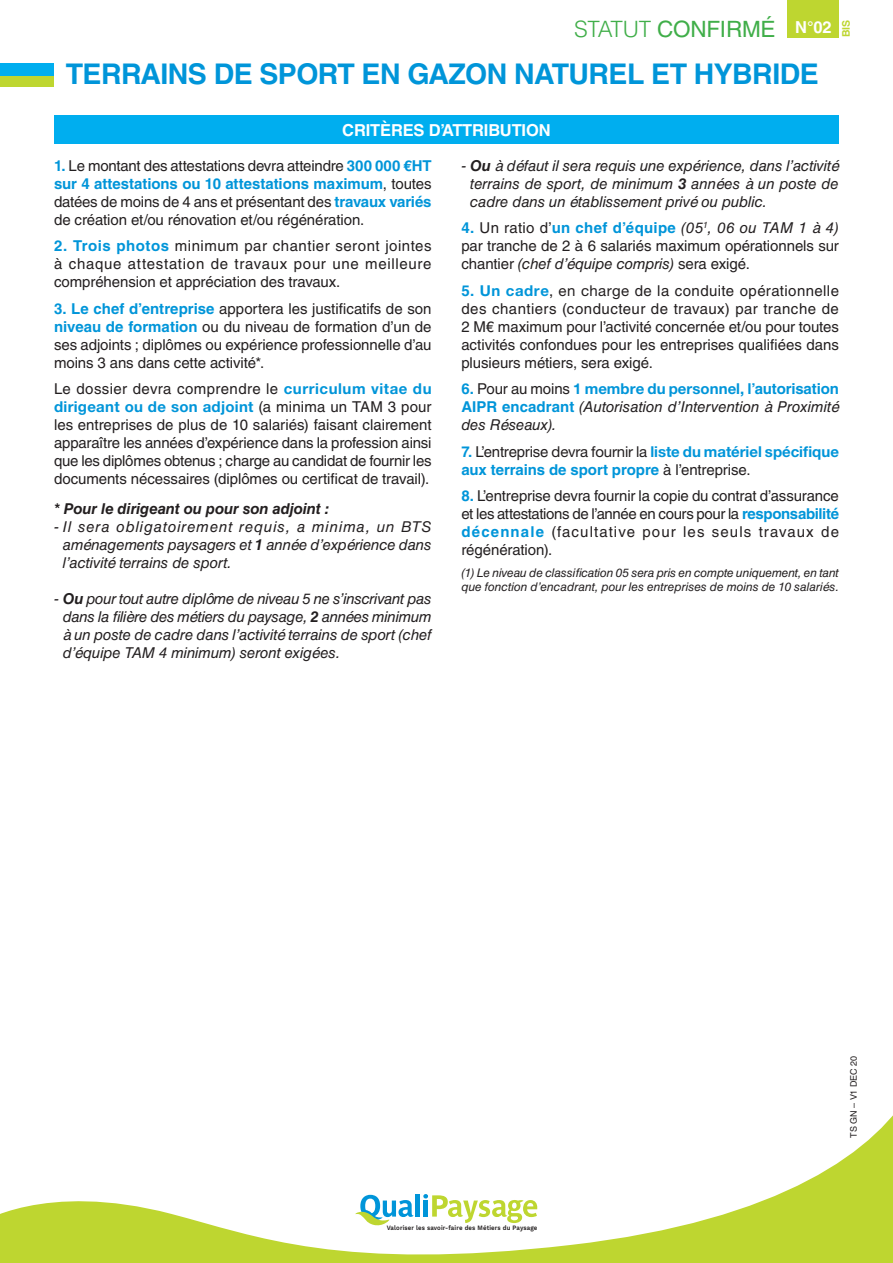
<style>
.page{position:relative;width:893px;height:1263px;background:#fff}
.page>*{position:absolute;margin:0;border:0;box-sizing:border-box;transform-origin:0 0}
.t1{font:700 28.5px "Helvetica LT Std";letter-spacing:-.02em;color:#0095d9}
.t2{font:22.5px "Helvetica LT Std";letter-spacing:-.01em;color:#40ae49}
.t3{font:700 16.5px "Helvetica LT Std";letter-spacing:-.01em;color:#fff}
.t4{font:15px/18px "Helvetica LT Std";letter-spacing:-.005em;color:#231f20;text-align:justify}
.t5{font:italic 15px/18px "Helvetica LT Std";letter-spacing:-.01em;color:#231f20;text-align:justify}
.t6{font:700 15px "Helvetica Neue LT Std";letter-spacing:.005em;color:#0095d9}
.t7{font:15px "Helvetica LT Std";letter-spacing:.025em;color:#231f20}
.t8{font:700 15px "Helvetica LT Std";letter-spacing:-.005em;color:#0095d9}
.t9{font:italic 700 15px "Helvetica LT Std";letter-spacing:-.005em;color:#231f20}
.t10{font:italic 12px/13.5px "Helvetica LT Std";letter-spacing:-.005em;color:#231f20}
.t11{font:700 10.5px "Helvetica LT Std";color:#bed630}
.t12{font:9px "Helvetica LT Std";letter-spacing:.005em;color:#231f20}
.t13{font:600 6.75px "Work Sans";letter-spacing:.02em;color:#231f20;scale:.91 1}
.s1{font-weight:300}
.s2{font-weight:700;color:#0095d9}
.s3{font-family:"Helvetica Neue LT Std";font-weight:700;color:#0095d9}
.s4{font-family:"Helvetica LT Std";font-weight:400;color:#231f20}
.s5{font-family:"Helvetica Neue LT Std"}
.s6{font-weight:700}
.s7{font-style:italic}
.s8{font-family:"Helvetica LT Std"}
.s9{font-weight:700;font-style:normal;color:#0095d9}
.s10{font-weight:400;color:#231f20}
</style>
<div class="page">
<svg style="left:0;top:1115px;width:893px;height:148px"></svg>
<div style="left:0;top:64px;width:54px;height:23px;background:#bed630"></div>
<div style="left:0;top:64px;width:54px;height:12px;background:#00aeef"></div>
<div style="left:788px;top:0;width:51px;height:37px;background:#bed630"></div>
<div style="left:54px;top:115px;width:785px;height:29px;background:#00aeef"></div>
<h2 class="t2" style="left:574px;top:16px;width:203px"><span class="s1">STATUT</span> CONFIRMÉ</h2>
<p class="t11" style="left:840px;top:37px;width:19px;rotate:-90deg">BIS</p>
<p class="t3" style="left:795px;top:17px;width:38px">N°02</p>
<h1 class="t1" style="left:66px;top:57px;width:754px">TERRAINS DE SPORT EN GAZON NATUREL ET HYBRIDE</h1>
<p class="t3" style="left:342px;top:120px;width:210px">CRITÈRES D’ATTRIBUTION</p>
<p class="t4" style="left:54px;top:156px;width:379px"><span class="s2">1.</span> Le montant des attestations devra atteindre <span class="s2">300 000 €HT sur 4 attestations ou 10 attestations maximum</span>, toutes datées de moins de 4 ans et présentant des <span class="s2">travaux variés </span>de création et/ou rénovation et/ou régénération.</p>
<p class="t4" style="left:54px;top:237px;width:379px"><span class="s2">2. Trois photos</span> minimum par chantier seront jointes à chaque attestation de travaux pour une meilleure compréhension et appréciation des travaux.</p>
<p class="t4" style="left:54px;top:299px;width:379px"><span class="s2">3. Le chef d’entreprise</span> apportera les justificatifs de son <span class="s2">niveau de formation</span> ou du niveau de formation d’un de ses adjoints ; diplômes ou expérience professionnelle d’au moins 3 ans dans cette activité*.</p>
<p class="t7" style="left:54px;top:380px;width:379px">Le dossier devra comprendre le <span class="s3">curriculum vitae du</span></p>
<p class="t6" style="left:54px;top:397px;width:379px">dirigeant ou de son adjoint <span class="s4">(a minima un TAM 3 pour</span></p>
<p class="t4" style="left:54px;top:416px;width:379px">les entreprises de plus de 10 salariés) faisant clairement apparaître les années d’expérience dans la profession ainsi que les diplômes obtenus ; charge au candidat de fournir les documents nécessaires (diplômes ou certificat de travail).</p>
<p class="t9" style="left:54px;top:500px;width:277px">* Pour le dirigeant ou pour son adjoint :</p>
<p class="t5" style="left:63px;top:518px;width:370px;text-indent:-9px">- Il sera obligatoirement requis, a minima, <span class="s5">un BTS </span>aménagements paysagers et <span class="s6">1</span> année d’expérience dans l’activité terrains de sport.</p>
<p class="t5" style="left:63px;top:590px;width:370px;text-indent:-9px">- <span class="s6">Ou</span> pour tout autre diplôme de niveau 5 ne s’inscrivant pas dans la filière des métiers du paysage, <span class="s6">2</span> années minimum à un poste de cadre dans l’activité terrains de sport (chef d’équipe TAM 4 minimum) seront exigées.</p>
<p class="t5" style="left:470px;top:156px;width:370px;text-indent:-9px">- <span class="s6">Ou</span> à défaut il sera requis une expérience, dans l’activité terrains de sport, de minimum <span class="s6">3</span> années à un poste de cadre dans un établissement privé ou public.</p>
<p class="t4" style="left:461px;top:219px;width:379px"><span class="s2">4.</span> Un ratio d’<span class="s2">un chef d’équipe</span> <span class="s7">(05</span><sup>1</sup><span class="s7">, 06 ou TAM 1 à 4) </span>par tranche de 2 à 6 salariés maximum opérationnels sur chantier <span class="s7">(chef d’équipe compris)</span> sera exigé.</p>
<p class="t4" style="left:461px;top:281px;width:379px"><span class="s2">5.</span> <span class="s3">Un cadre</span><span class="s5">, en charge</span> de la conduite opérationnelle des chantiers (conducteur de travaux) par tranche de 2 M€ maximum pour l’activité concernée et/ou pour toutes activités confondues pour les entreprises qualifiées dans plusieurs métiers, sera exigé.</p>
<p class="t6" style="left:461px;top:379px;width:379px"><span class="s8">6.</span> <span class="s4">Pour au moins</span> 1 membre du personnel, <span class="s8">l’autorisation</span></p>
<p class="t5" style="left:461px;top:398px;width:379px"><span class="s9">AIPR encadrant</span> (Autorisation d’Intervention à Proximité des Réseaux).</p>
<p class="t6" style="left:461px;top:442px;width:379px"><span class="s8">7.</span> <span class="s4">L’entreprise</span> <span class="s10">devra fournir la</span> liste du matériel spécifique</p>
<p class="t8" style="left:461px;top:460px;width:291px">aux terrains de sport propre <span class="s10">à l’entreprise.</span></p>
<p class="t4" style="left:461px;top:487px;width:379px"><span class="s2">8.</span> L’entreprise devra fournir la copie du contrat d’assurance et les attestations de l’année en cours pour la <span class="s2">responsabilité décennale</span> (facultative pour les seuls travaux de régénération).</p>
<p class="t10" style="left:461px;top:566px;width:379px">(1) Le niveau de classification 05 sera pris en compte uniquement, en tant que fonction d’encadrant, pour les entreprises de moins de 10 salariés.</p>
<p class="t13" style="left:387px;top:1224px;width:167px">Valoriser les savoir-faire des Métiers du Paysage</p>
<p class="t12" style="left:848px;top:1137px;width:83px;rotate:-90deg">TS GN – V1 DEC 20</p>
</div>
